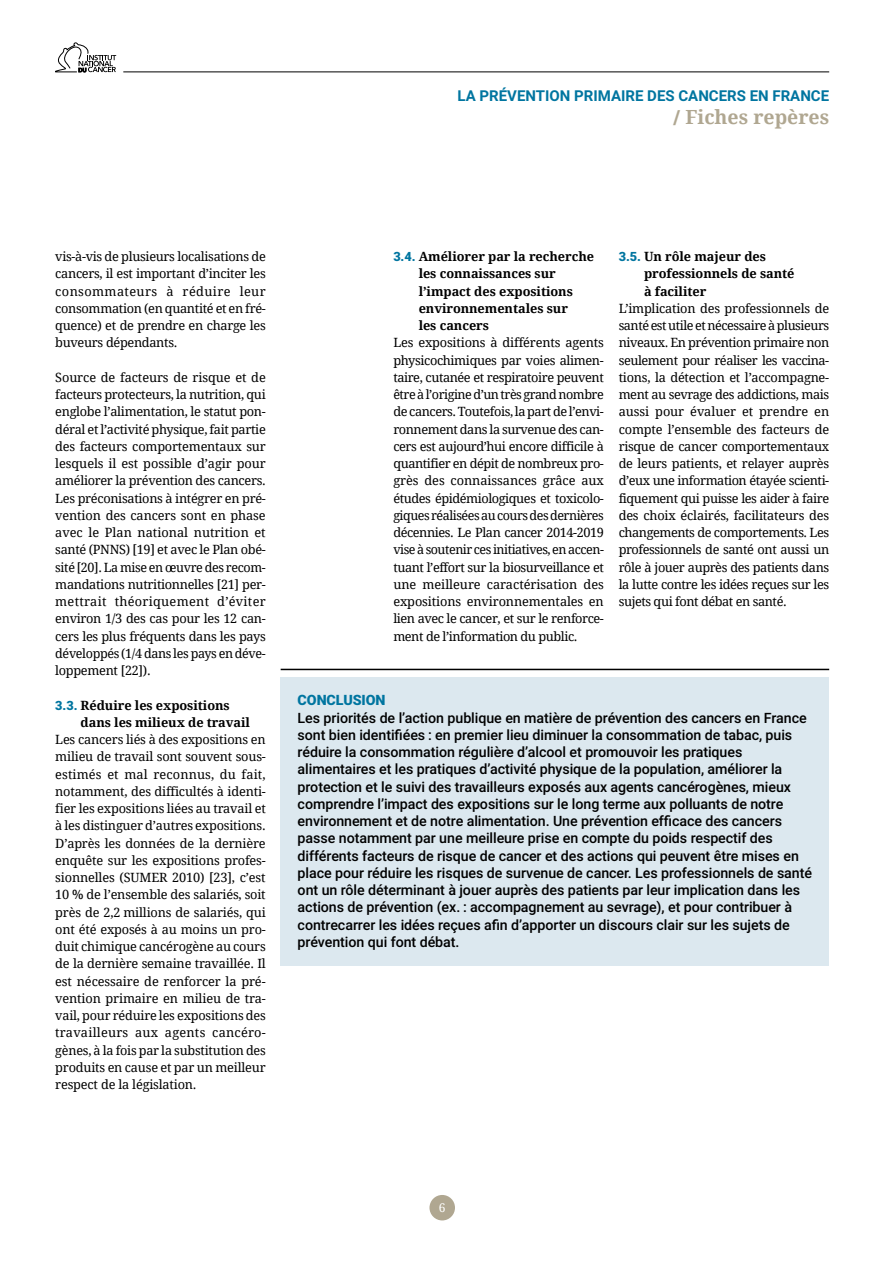
<style>
.page{position:relative;width:893px;height:1263px;background:#fff}
.page>*{position:absolute;margin:0;border:0;box-sizing:border-box;transform-origin:0 0}
.t1{font:700 19.5px "Droid Serif";color:#b0a791}
.t2{font:700 15px "Roboto";color:#0075a0}
.t3{font:500 14.25px/17.2px "Roboto";letter-spacing:-.005em;color:#000}
.t4{font:900 14.25px "Roboto";letter-spacing:-.005em;color:#0075a0}
.t5{font:12.75px/17.2px "Droid Serif";letter-spacing:-.025em;color:#000;text-align:justify}
.t6{font:700 12.75px/17.2px "Droid Serif";letter-spacing:-.005em;color:#000}
.t7{font:12px "Droid Serif";color:#fff}
.s1{font-family:"Roboto";font-weight:900}
.s2{font-family:"Roboto";font-weight:900;color:#0075a0}
</style>
<div class="page">
<hr style="left:123px;top:71px;width:706px;height:1px;background:#000">
<svg style="left:55px;top:43px;width:61px;height:29px"></svg>
<div style="left:429px;top:1195px;width:26px;height:25px;background:#b0a791;border-radius:50%"></div>
<div style="left:281px;top:678px;width:548px;height:288px;background:#dce8ef"></div>
<hr style="left:281px;top:669px;width:548px;height:1px;background:#000">
<p class="t2" style="left:457px;top:85px;width:373px">LA PRÉVENTION PRIMAIRE DES CANCERS EN FRANCE</p>
<h1 class="t1" style="left:673px;top:106px;width:157px"><span class="s1">/</span> Fiches repères</h1>
<p class="t5" style="left:55px;top:248px;width:212px">vis-à-vis de plusieurs localisations de cancers, il est important d’inciter les consommateurs à réduire leur consommation (en quantité et en fré&shy;quence) et de prendre en charge les buveurs dépendants.</p>
<p class="t5" style="left:55px;top:369px;width:212px">Source de facteurs de risque et de facteurs protecteurs, la nutrition, qui englobe l’alimentation, le statut pon&shy;déral et l’activité physique, fait partie des facteurs comportementaux sur lesquels il est possible d’agir pour améliorer la prévention des cancers.<br>Les préconisations à intégrer en pré&shy;vention des cancers sont en phase avec le Plan national nutrition et santé (PNNS) [19] et avec le Plan obé&shy;sité [20]. La mise en oeuvre des recom&shy;mandations nutritionnelles [21] per&shy;mettrait théoriquement d’éviter environ 1/3 des cas pour les 12 can&shy;cers les plus fréquents dans les pays développés (1/4 dans les pays en déve&shy;loppement [22]).</p>
<p class="t6" style="left:81px;top:696px;width:171px;text-indent:-25px"><span class="s2">3.3.</span> Réduire les expositions dans les milieux de travail</p>
<p class="t5" style="left:55px;top:731px;width:212px">Les cancers liés à des expositions en milieu de travail sont souvent sous&shy;estimés et mal reconnus, du fait, notamment, des difficultés à identi&shy;fier les expositions liées au travail et à les distinguer d’autres expositions.<br>D’après les données de la dernière enquête sur les expositions profes&shy;sionnelles (SUMER 2010) [23], c’est 10 % de l’ensemble des salariés, soit près de 2,2 millions de salariés, qui ont été exposés à au moins un pro&shy;duit chimique cancérogène au cours de la dernière semaine travaillée. Il est nécessaire de renforcer la pré&shy;vention primaire en milieu de tra&shy;vail, pour réduire les expositions des travailleurs aux agents cancéro&shy;gènes, à la fois par la substitution des produits en cause et par un meilleur respect de la législation.</p>
<p class="t6" style="left:419px;top:248px;width:177px;text-indent:-25px"><span class="s2">3.4.</span> Améliorer par la recherche les connaissances sur l’impact des expositions environnementales sur<br>les cancers</p>
<p class="t5" style="left:393px;top:334px;width:212px">Les expositions à différents agents physicochimiques par voies alimen&shy;taire, cutanée et respiratoire peuvent être à l’origine d’un très grand nombre de cancers. Toutefois, la part de l’envi&shy;ronnement dans la survenue des can&shy;cers est aujourd’hui encore difficile à quantifier en dépit de nombreux pro&shy;grès des connaissances grâce aux études épidémiologiques et toxicolo&shy;giques réalisées au cours des dernières décennies. Le Plan cancer 2014-2019 vise à soutenir ces initiatives, en accen&shy;tuant l’effort sur la biosurveillance et une meilleure caractérisation des expositions environnementales en lien avec le cancer, et sur le renforce&shy;ment de l’information du public.</p>
<p class="t6" style="left:644px;top:248px;width:152px;text-indent:-25px"><span class="s2">3.5.</span> Un rôle majeur des professionnels de santé à faciliter</p>
<p class="t5" style="left:619px;top:300px;width:212px">L’implication des professionnels de santé est utile et nécessaire à plusieurs niveaux. En prévention primaire non seulement pour réaliser les vaccina&shy;tions, la détection et l’accompagne&shy;ment au sevrage des addictions, mais aussi pour évaluer et prendre en compte l’ensemble des facteurs de risque de cancer comportementaux de leurs patients, et relayer auprès d’eux une information étayée scienti&shy;fiquement qui puisse les aider à faire des choix éclairés, facilitateurs des changements de comportements. Les professionnels de santé ont aussi un rôle à jouer auprès des patients dans la lutte contre les idées reçues sur les sujets qui font débat en santé.</p>
<p class="t4" style="left:298px;top:690px;width:89px">CONCLUSION</p>
<p class="t3" style="left:298px;top:708px;width:516px">Les priorités de l’action publique en matière de prévention des cancers en France sont bien identifiées : en premier lieu diminuer la consommation de tabac, puis réduire la consommation régulière d’alcool et promouvoir les pratiques alimentaires et les pratiques d’activité physique de la population, améliorer la protection et le suivi des travailleurs exposés aux agents cancérogènes, mieux comprendre l’impact des expositions sur le long terme aux polluants de notre environnement et de notre alimentation. Une prévention efficace des cancers passe notamment par une meilleure prise en compte du poids respectif des différents facteurs de risque de cancer et des actions qui peuvent être mises en place pour réduire les risques de survenue de cancer. Les professionnels de santé ont un rôle déterminant à jouer auprès des patients par leur implication dans les actions de prévention (ex. : accompagnement au sevrage), et pour contribuer à contrecarrer les idées reçues afin d’apporter un discours clair sur les sujets de prévention qui font débat.</p>
<p class="t7" style="left:439px;top:1201px;width:8px">6</p>
</div>
